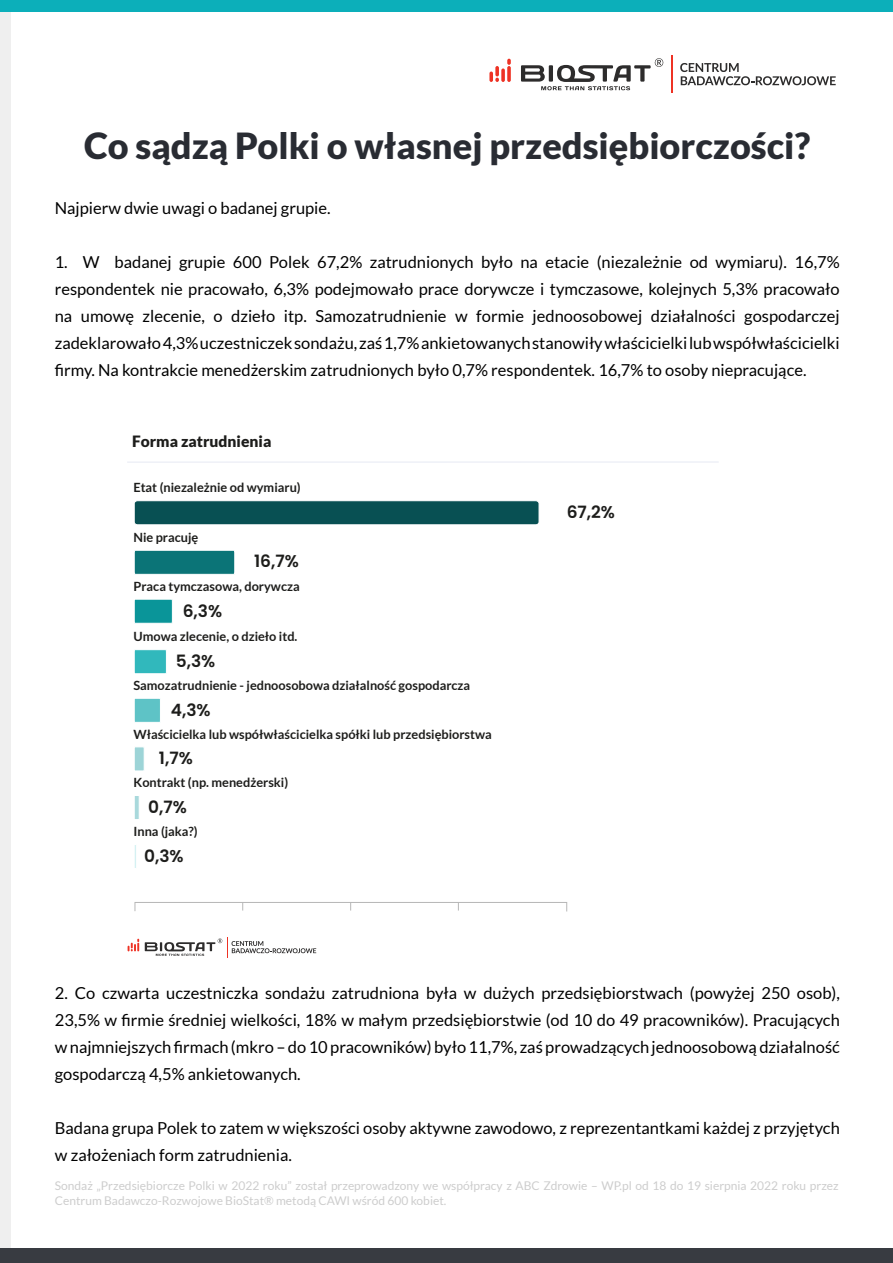
<style>
.page{position:relative;width:893px;height:1263px;background:#fff}
.page>*{position:absolute;margin:0;border:0;box-sizing:border-box;transform-origin:0 0}
.t1{font:900 36px "Lato";color:#292c33}
.t2{font:600 16.95px "Poppins";color:#1d1d1b}
.t3{font:16.5px/27px "Lato";color:#000;text-align:justify}
.t4{font:900 15.6px "Lato";color:#1d1d1b}
.t5{font:700 12.75px "Lato";color:#1d1d1b}
.t6{font:12px/14.4px "Lato";color:#cdcdcd}
</style>
<div class="page">
<div style="left:0;top:0;width:11px;height:1263px;background:#efefef"></div>
<div style="left:0;top:0;width:893px;height:12px;background:#0cafba"></div>
<div style="left:0;top:1248px;width:893px;height:15px;background:#383b41"></div>
<hr style="left:672px;top:56px;width:1px;height:37px;background:#ee3224">
<svg style="left:680px;top:63px;width:156px;height:22px"></svg>
<svg style="left:521px;top:58px;width:142px;height:32px"></svg>
<svg style="left:489px;top:72px;width:4px;height:10px"></svg>
<svg style="left:501px;top:68px;width:4px;height:14px"></svg>
<svg style="left:507px;top:59px;width:4px;height:23px"></svg>
<svg style="left:495px;top:66px;width:4px;height:16px"></svg>
<div style="left:134px;top:501px;width:405px;height:24px;background:#085053;border-radius:3px"></div>
<div style="left:134px;top:500px;width:405px;height:25px;border:1px solid #fff;border-radius:3px"></div>
<svg style="left:134px;top:550px;width:101px;height:25px;background:#218083"></svg>
<svg style="left:134px;top:599px;width:39px;height:25px"></svg>
<svg style="left:134px;top:649px;width:33px;height:25px"></svg>
<svg style="left:134px;top:698px;width:26px;height:24px"></svg>
<svg style="left:134px;top:747px;width:10px;height:24px"></svg>
<svg style="left:134px;top:796px;width:5px;height:23px"></svg>
<svg style="left:134px;top:845px;width:2px;height:23px"></svg>
<hr style="left:127px;top:462px;width:592px;height:1px;background:#e6e9f3">
<svg style="left:145px;top:937px;width:171px;height:20px"></svg>
<svg style="left:128px;top:939px;width:11px;height:12px"></svg>
<div style="left:135px;top:902px;width:432px;height:10px;border:1px solid #b7b7b7"></div>
<p class="t1" style="left:84px;top:125px;width:728px">Co sądzą Polki o własnej przedsiębiorczości?</p>
<p class="t3" style="left:55px;top:195px;width:277px">Najpierw dwie uwagi o badanej grupie.</p>
<p class="t3" style="left:55px;top:249px;width:786px">1. W badanej grupie 600 Polek 67,2% zatrudnionych było na etacie (niezależnie od wymiaru). 16,7% respondentek nie pracowało, 6,3% podejmowało prace dorywcze i tymczasowe, kolejnych 5,3% pracowało na umowę zlecenie, o dzieło itp. Samozatrudnienie w formie jednoosobowej działalności gospodarczej zadeklarowało 4,3% uczestniczek sondażu, zaś 1,7% ankietowanych stanowiły właścicielki lub współwłaścicielki firmy. Na kontrakcie menedżerskim zatrudnionych było 0,7% respondentek. 16,7% to osoby niepracujące.</p>
<p class="t4" style="left:132px;top:432px;width:141px">Forma zatrudnienia</p>
<p class="t5" style="left:133px;top:480px;width:169px">Etat (niezależnie od wymiaru)</p>
<p class="t5" style="left:133px;top:530px;width:66px">Nie pracuję</p>
<p class="t2" style="left:254px;top:551px;width:46px">16,7%</p>
<p class="t5" style="left:133px;top:579px;width:168px">Praca tymczasowa, dorywcza</p>
<p class="t2" style="left:183px;top:601px;width:41px">6,3%</p>
<p class="t5" style="left:133px;top:629px;width:166px">Umowa zlecenie, o dzieło itd.</p>
<p class="t2" style="left:176px;top:651px;width:41px">5,3%</p>
<p class="t5" style="left:133px;top:678px;width:338px">Samozatrudnienie - jednoosobowa działalność gospodarcza</p>
<p class="t2" style="left:171px;top:700px;width:41px">4,3%</p>
<p class="t5" style="left:133px;top:727px;width:360px">Właścicielka lub współwłaścicielka spółki lub przedsiębiorstwa</p>
<p class="t2" style="left:159px;top:748px;width:35px">1,7%</p>
<p class="t5" style="left:133px;top:775px;width:156px">Kontrakt (np. menedżerski)</p>
<p class="t2" style="left:148px;top:797px;width:40px">0,7%</p>
<p class="t5" style="left:133px;top:824px;width:66px">Inna (jaka?)</p>
<p class="t2" style="left:144px;top:846px;width:41px">0,3%</p>
<p class="t2" style="left:567px;top:502px;width:50px">67,2%</p>
<p class="t3" style="left:55px;top:979px;width:786px">2. Co czwarta uczestniczka sondażu zatrudniona była w dużych przedsiębiorstwach (powyżej 250 osob), 23,5% w firmie średniej wielkości, 18% w małym przedsiębiorstwie (od 10 do 49 pracowników). Pracujących w najmniejszych firmach (mkro – do 10 pracowników) było 11,7%, zaś prowadzących jednoosobową działalność gospodarczą 4,5% ankietowanych.</p>
<p class="t3" style="left:55px;top:1114px;width:786px">Badana grupa Polek to zatem w większości osoby aktywne zawodowo, z reprezentantkami każdej z przyjętych w założeniach form zatrudnienia.</p>
<p class="t6" style="left:55px;top:1178px;width:785px">Sondaż „Przedsiębiorcze Polki w 2022 roku” został przeprowadzony we współpracy z ABC Zdrowie – WP.pl od 18 do 19 sierpnia 2022 roku przez<br>Centrum Badawczo-Rozwojowe BioStat® metodą CAWI wśród 600 kobiet.</p>
</div>
